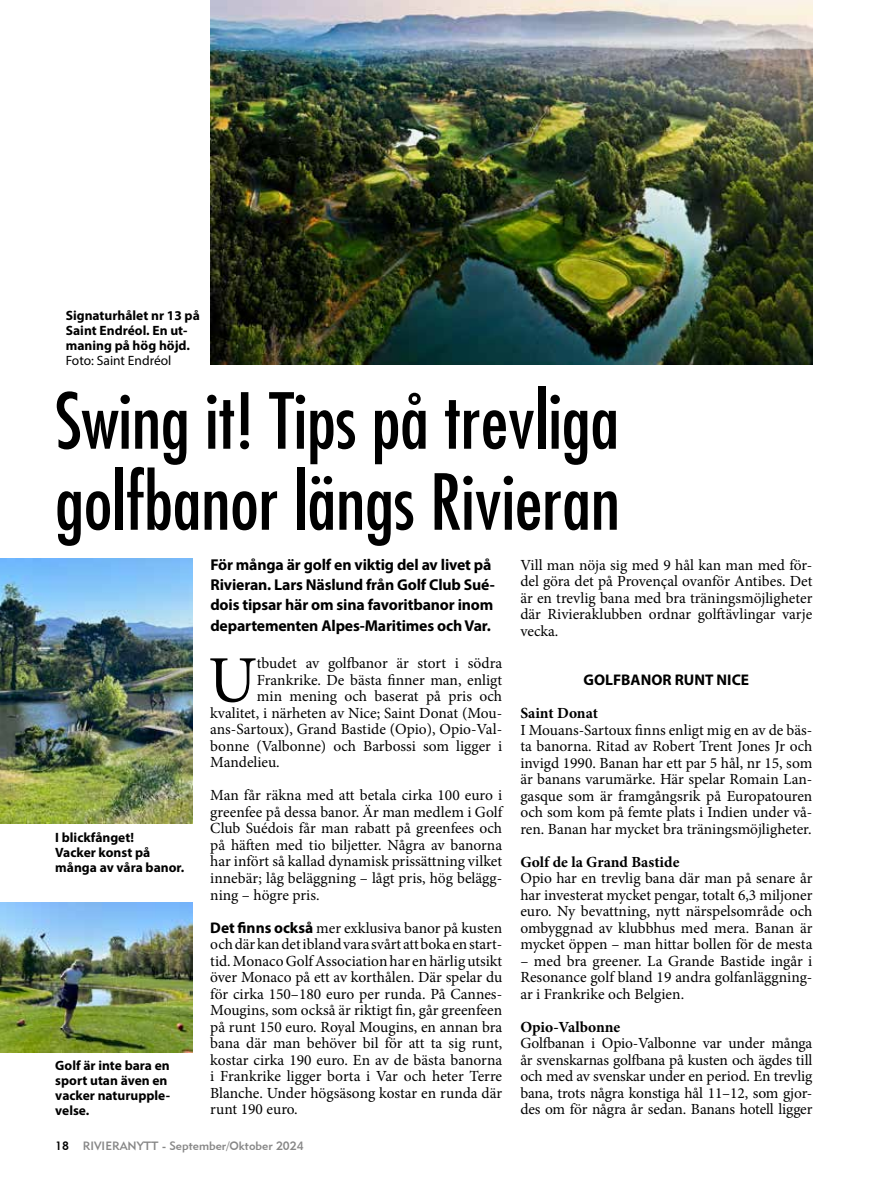
<style>
.page{position:relative;width:872px;height:1191px;background:#fff}
.page>*{position:absolute;margin:0;border:0;box-sizing:border-box;transform-origin:0 0}
.t1{font:75px/81px "Futura Condensed";color:#000}
.t2{font:66.15px "Minion Pro";color:#000}
.t3{font:700 15.75px/20.1px "Myriad Pro";letter-spacing:-.01em;color:#000}
.t4{font:15.45px/16.5px "Minion Pro";letter-spacing:-.005em;color:#000;text-align:justify}
.t5{font:700 15.45px "Minion Pro";color:#000}
.t6{font:700 15.45px "Myriad Pro";color:#000}
.t7{font:700 13.5px/15px "Myriad Pro";color:#000}
.t8{font:13.5px "Myriad Pro";color:#000}
.t9{font:12px "Geometric 415 BT Medium A";color:#878787}
.s1{font-family:"Myriad Pro";font-weight:700}
.s2{color:#000}
</style>
<div class="page">
<img style="left:210px;top:0;width:602px;height:365px">
<img style="left:0;top:558px;width:192px;height:266px">
<img style="left:0;top:902px;width:192px;height:150px">
<p class="t7" style="left:66px;top:307px;width:135px">Signaturhålet nr 13 på<br>Saint Endréol. En ut&shy;maning på hög höjd.</p>
<p class="t8" style="left:66px;top:352px;width:107px">Foto: Saint Endréol</p>
<h1 class="t1" style="left:55px;top:379px;width:566px">Swing it! Tips på trevliga golfbanor längs Rivieran</h1>
<p class="t4" style="left:520px;top:556px;width:293px">Vill man nöja sig med 9 hål kan man med för&shy;del göra det på Provençal ovanför Antibes. Det är en trevlig bana med bra träningsmöjligheter där Rivieraklubben ordnar golftävlingar varje vecka.</p>
<p class="t6" style="left:583px;top:670px;width:167px">GOLFBANOR RUNT NICE</p>
<p class="t5" style="left:520px;top:702px;width:79px">Saint Donat</p>
<p class="t4" style="left:520px;top:721px;width:293px">I Mouans-Sartoux finns enligt mig en av de bäs&shy;ta banorna. Ritad av Robert Trent Jones Jr och invigd 1990. Banan har ett par 5 hål, nr 15, som är banans varumärke. Här spelar Romain Lan&shy;gasque som är framgångsrik på Europatouren och som kom på femte plats i Indien under vå&shy;ren. Banan har mycket bra träningsmöjligheter.</p>
<p class="t5" style="left:520px;top:851px;width:160px">Golf de la Grand Bastide</p>
<p class="t4" style="left:520px;top:870px;width:293px">Opio har en trevlig bana där man på senare år har investerat mycket pengar, totalt 6,3 miljoner euro. Ny bevattning, nytt närspelsområde och ombyggnad av klubbhus med mera. Banan är mycket öppen – man hittar bollen för de mesta</p>
<p class="t4" style="left:520px;top:952px;width:293px">– med bra greener. La Grande Bastide ingår i Resonance golf bland 19 andra golfanläggning&shy;ar i Frankrike och Belgien.</p>
<p class="t5" style="left:520px;top:1016px;width:101px">Opio-Valbonne</p>
<p class="t4" style="left:520px;top:1035px;width:293px">Golfbanan i Opio-Valbonne var under många år svenskarnas golfbana på kusten och ägdes till och med av svenskar under en period. En trevlig bana, trots några konstiga hål 11–12, som gjor&shy;des om för några år sedan. Banans hotell ligger</p>
<p class="t3" style="left:210px;top:554px;width:286px">För många är golf en viktig del av livet på Rivieran. Lars Näslund från Golf Club Sué&shy;dois tipsar här om sina favoritbanor inom departementen Alpes-Maritimes och Var.</p>
<h2 class="t2" style="left:208px;top:636px;width:50px">U</h2>
<p class="t4" style="left:257px;top:655px;width:247px">tbudet av golfbanor är stort i södra</p>
<p class="t4" style="left:257px;top:672px;width:247px">Frankrike. De bästa finner man, enligt</p>
<p class="t4" style="left:257px;top:688px;width:247px">min mening och baserat på pris och</p>
<p class="t4" style="left:210px;top:705px;width:293px">kvalitet, i närheten av Nice; Saint Donat (Mou-</p>
<p class="t4" style="left:210px;top:721px;width:293px">ans-Sartoux), Grand Bastide (Opio), Opio-Val-</p>
<p class="t4" style="left:210px;top:738px;width:293px">bonne (Valbonne) och Barbossi som ligger i</p>
<p class="t4" style="left:210px;top:754px;width:71px">Mandelieu.</p>
<p class="t4" style="left:210px;top:787px;width:293px">Man får räkna med att betala cirka 100 euro i greenfee på dessa banor. Är man medlem i Golf Club Suédois får man rabatt på greenfees och på häften med tio biljetter. Några av banorna har infört så kallad dynamisk prissättning vilket innebär; låg beläggning – lågt pris, hög belägg&shy;ning – högre pris.</p>
<p class="t4" style="left:210px;top:919px;width:293px"><span class="s1">Det finns också</span> mer exklusiva banor på kusten och där kan det ibland vara svårt att boka en start&shy;tid. Monaco Golf Association har en härlig utsikt över Monaco på ett av korthålen. Där spelar du för cirka 150–180 euro per runda. På Cannes-Mougins, som också är riktigt fin, går greenfeen på runt 150 euro. Royal Mougins, en annan bra bana där man behöver bil för att ta sig runt, kostar cirka 190 euro. En av de bästa banorna i Frankrike ligger borta i Var och heter Terre Blanche. Under högsäsong kostar en runda där runt 190 euro.</p>
<p class="t7" style="left:55px;top:829px;width:130px">I blickfånget!<br>Vacker konst på många av våra banor.</p>
<p class="t7" style="left:55px;top:1057px;width:116px">Golf är inte bara en sport utan även en vacker naturupple&shy;velse.</p>
<p class="t9" style="left:55px;top:1138px;width:250px"><span class="s2">18</span> RIVIERANYTT - September/Oktober 2024</p>
</div>
